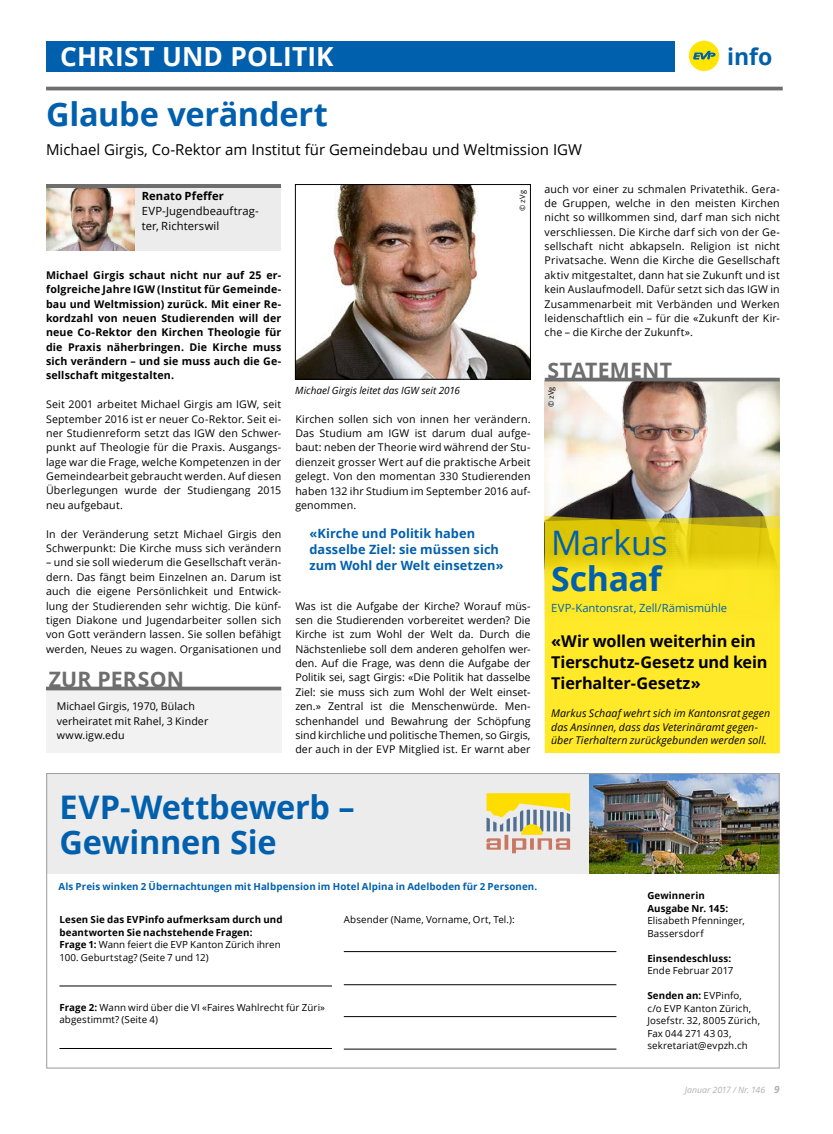
<style>
.page{position:relative;width:833px;height:1134px;background:#fff}
.page>*{position:absolute;margin:0;border:0;box-sizing:border-box;transform-origin:0 0}
.t1{font:33.75px "Open Sans";letter-spacing:-.01em;color:#0060ad}
.t2{font:700 33.75px "Open Sans";letter-spacing:-.01em;color:#0060ad}
.t3{font:700 32.5px/35px "Open Sans";letter-spacing:-.005em;color:#0060ad}
.t4{font:700 26.25px "Open Sans";letter-spacing:.005em;color:#fff}
.t5{font:700 23px "Open Sans";color:#0060ad}
.t6{font:700 21.25px "Open Sans";letter-spacing:.01em;color:#6e6e6e}
.t7{font:700 16.25px/21.2px "Open Sans";letter-spacing:-.005em;color:#000}
.t8{font:15px "Open Sans";color:#000}
.t9{font:700 12.75px/16.2px "Open Sans";letter-spacing:.005em;color:#0060ad}
.t10{font:11.25px/15px "Open Sans";letter-spacing:.005em;color:#000}
.t11{font:11.25px "Open Sans";color:#0060ad}
.t12{font:700 11.25px "Open Sans";letter-spacing:.01em;color:#000}
.t13{font:10.62px/14.4px "Open Sans";letter-spacing:.015em;color:#000;text-align:justify}
.t14{font:700 10.62px/14.4px "Open Sans";letter-spacing:.015em;color:#000;text-align:justify}
.t15{font:italic 10.62px/13.8px "Open Sans";letter-spacing:.005em;color:#000}
.t16{font:italic 10px "Open Sans";color:#000}
.t17{font:9.75px/12.5px "Open Sans";letter-spacing:.01em;color:#000}
.t18{font:700 9.75px/12.5px "Open Sans";letter-spacing:.01em;color:#000}
.t19{font:700 9.75px "Open Sans";letter-spacing:.01em;color:#0060ad}
.t20{font:italic 8.75px "Open Sans";letter-spacing:-.005em;color:#b1b2b3}
.t21{font:7.5px "Open Sans";letter-spacing:.02em;color:#000}
.s1{font-weight:400}
.s2{font-weight:700}
.s3{font-weight:700;font-size:10px}
</style>
<div class="page">
<div style="left:689px;top:41px;width:30px;height:30px;background:#ffe500;border-radius:50%"></div>
<svg style="left:693px;top:51px;width:22px;height:9px"></svg>
<div style="left:46px;top:41px;width:628px;height:30px;background:#0060ad"></div>
<div style="left:47px;top:773px;width:732px;height:100px;background:#ececec"></div>
<img style="left:590px;top:775px;width:187px;height:98px">
<div style="left:46px;top:184px;width:234px;height:66px;background:#ececec"></div>
<img style="left:46px;top:187px;width:88px;height:63px">
<hr style="left:46px;top:184px;width:234px;height:3px;background:#6e6e6e">
<hr style="left:46px;top:87px;width:736px;height:3px;background:#6e6e6e">
<img style="left:544px;top:380px;width:236px;height:136px">
<svg style="left:544px;top:516px;width:236px;height:237px;background:#f6e023"></svg>
<hr style="left:545px;top:378px;width:235px;height:3px;background:#6e6e6e">
<hr style="left:59px;top:986px;width:273px;height:1px;background:#000">
<hr style="left:59px;top:1048px;width:273px;height:1px;background:#000">
<div style="left:46px;top:691px;width:235px;height:62px;background:#f2f2f2"></div>
<hr style="left:46px;top:687px;width:235px;height:3px;background:#6e6e6e">
<svg style="left:486px;top:793px;width:84px;height:60px"></svg>
<img style="left:560px;top:812px;width:3px;height:19px">
<img style="left:297px;top:186px;width:231px;height:191px">
<div style="left:295px;top:184px;width:235px;height:195px;border:1px solid #000"></div>
<hr style="left:344px;top:951px;width:272px;height:1px;background:#000">
<hr style="left:344px;top:984px;width:272px;height:1px;background:#000">
<hr style="left:344px;top:1016px;width:272px;height:1px;background:#000">
<hr style="left:344px;top:1049px;width:272px;height:1px;background:#000">
<h3 class="t4" style="left:60px;top:38px;width:275px">CHRIST UND POLITIK</h3>
<h2 class="t3" style="left:46px;top:96px;width:283px">Glaube verändert</h2>
<h3 class="t8" style="left:46px;top:139px;width:537px">Michael Girgis, Co-Rektor am Institut für Gemeindebau und Weltmission IGW</h3>
<h3 class="t5" style="left:727px;top:40px;width:47px">info</h3>
<p class="t12" style="left:142px;top:188px;width:84px">Renato Pfeffer</p>
<p class="t10" style="left:142px;top:203px;width:118px">EVP-Jugendbeauftrag&shy;ter, Richterswil</p>
<p class="t14" style="left:46px;top:267px;width:237px">Michael Girgis schaut nicht nur auf 25 er&shy;folgreiche Jahre IGW (Institut für Gemeinde&shy;bau und Weltmission) zurück. Mit einer Re&shy;kordzahl von neuen Studierenden will der neue Co-Rektor den Kirchen Theologie für die Praxis näherbringen. Die Kirche muss sich verändern – und sie muss auch die Ge&shy;sellschaft mitgestalten.</p>
<p class="t13" style="left:46px;top:397px;width:237px">Seit 2001 arbeitet Michael Girgis am IGW, seit September 2016 ist er neuer Co-Rektor. Seit ei&shy;ner Studienreform setzt das IGW den Schwer&shy;punkt auf Theologie für die Praxis. Ausgangs&shy;lage war die Frage, welche Kompetenzen in der Gemeindearbeit gebraucht werden. Auf diesen Überlegungen wurde der Studiengang 2015 neu aufgebaut.</p>
<p class="t13" style="left:46px;top:526px;width:237px">In der Veränderung setzt Michael Girgis den<br>Schwerpunkt: Die Kirche muss sich verändern</p>
<p class="t13" style="left:46px;top:555px;width:237px">– und sie soll wiederum die Gesellschaft verän&shy;dern. Das fängt beim Einzelnen an. Darum ist auch die eigene Persönlichkeit und Entwick&shy;lung der Studierenden sehr wichtig. Die künf&shy;tigen Diakone und Jugendarbeiter sollen sich von Gott verändern lassen. Sie sollen befähigt werden, Neues zu wagen. Organisationen und</p>
<h3 class="t6" style="left:49px;top:664px;width:137px">ZUR PERSON</h3>
<p class="t13" style="left:57px;top:699px;width:153px;text-align:left">Michael Girgis, 1970, Bülach verheiratet mit Rahel, 3 Kinder www.igw.edu</p>
<p class="t21" style="left:517px;top:211px;width:22px;rotate:-90deg">© zVg</p>
<p class="t16" style="left:295px;top:383px;width:166px">Michael Girgis leitet das IGW seit 2016</p>
<p class="t13" style="left:295px;top:411px;width:237px">Kirchen sollen sich von innen her verändern.<br>Das Studium am IGW ist darum dual aufge&shy;baut: neben der Theorie wird während der Stu&shy;dienzeit grosser Wert auf die praktische Arbeit gelegt. Von den momentan 330 Studierenden haben 132 ihr Studium im September 2016 auf&shy;genommen.</p>
<p class="t9" style="left:309px;top:524px;width:196px">«Kirche und Politik haben dasselbe Ziel: sie müssen sich zum Wohl der Welt einsetzen»</p>
<p class="t13" style="left:295px;top:598px;width:237px">Was ist die Aufgabe der Kirche? Worauf müs&shy;sen die Studierenden vorbereitet werden? Die Kirche ist zum Wohl der Welt da. Durch die Nächstenliebe soll dem anderen geholfen wer&shy;den. Auf die Frage, was denn die Aufgabe der Politik sei, sagt Girgis: «Die Politik hat dasselbe Ziel: sie muss sich zum Wohl der Welt einset&shy;zen.» Zentral ist die Menschenwürde. Men&shy;schenhandel und Bewahrung der Schöpfung sind kirchliche und politische Themen, so Girgis, der auch in der EVP Mitglied ist. Er warnt aber</p>
<p class="t13" style="left:544px;top:181px;width:237px">auch vor einer zu schmalen Privatethik. Gera&shy;de Gruppen, welche in den meisten Kirchen nicht so willkommen sind, darf man sich nicht verschliessen. Die Kirche darf sich von der Ge&shy;sellschaft nicht abkapseln. Religion ist nicht Privatsache. Wenn die Kirche die Gesellschaft aktiv mitgestaltet, dann hat sie Zukunft und ist kein Auslaufmodell. Dafür setzt sich das IGW in Zusammenarbeit mit Verbänden und Werken leidenschaftlich ein – für die «Zukunft der Kir&shy;che – die Kirche der Zukunft».</p>
<h3 class="t6" style="left:547px;top:355px;width:126px">STATEMENT</h3>
<p class="t21" style="left:546px;top:407px;width:22px;rotate:-90deg">© zVg</p>
<h1 class="t1" style="left:551px;top:519px;width:118px">Markus</h1>
<h1 class="t2" style="left:551px;top:555px;width:112px">Schaaf</h1>
<p class="t11" style="left:551px;top:600px;width:178px">EVP-Kantonsrat, Zell/Rämismühle</p>
<h3 class="t7" style="left:551px;top:630px;width:218px">«Wir wollen weiterhin ein<br>Tierschutz-Gesetz und kein<br>Tierhalter-Gesetz»</h3>
<p class="t15" style="left:551px;top:706px;width:221px">Markus Schaaf wehrt sich im Kantonsrat gegen das Ansinnen, dass das Veterinäramt gegen&shy;über Tierhaltern zurückgebunden werden soll.</p>
<h2 class="t3" style="left:59px;top:788px;width:297px">EVP-Wettbewerb –<br>Gewinnen Sie</h2>
<p class="t19" style="left:58px;top:880px;width:480px">Als Preis winken 2 Übernachtungen mit Halbpension im Hotel Alpina in Adelboden für 2 Personen.</p>
<p class="t18" style="left:59px;top:913px;width:225px">Lesen Sie das EVPinfo aufmerksam durch und beantworten Sie nachstehende Fragen:<br>Frage 1: <span class="s1">Wann feiert die EVP Kanton Zürich ihren 100. Geburtstag? (Seite 7 und 12)</span></p>
<p class="t17" style="left:59px;top:1001px;width:267px"><span class="s2">Frage 2:</span> Wann wird über die VI «Faires Wahlrecht für Züri» abgestimmt? (Seite 4)</p>
<p class="t17" style="left:344px;top:913px;width:172px">Absender (Name, Vorname, Ort, Tel.):</p>
<p class="t18" style="left:647px;top:889px;width:82px">Gewinnerin<br>Ausgabe Nr. 145:</p>
<p class="t17" style="left:647px;top:914px;width:99px">Elisabeth Pfenninger,<br>Bassersdorf</p>
<p class="t18" style="left:647px;top:952px;width:85px">Einsendeschluss:</p>
<p class="t17" style="left:647px;top:964px;width:88px">Ende Februar 2017</p>
<p class="t17" style="left:647px;top:989px;width:114px"><span class="s2">Senden an:</span> EVPinfo,<br>c/o EVP Kanton Zürich,<br>Josefstr. 32, 8005 Zürich,<br>Fax 044 271 43 03, sekretariat@evpzh.ch</p>
<p class="t20" style="left:685px;top:1084px;width:96px">Januar 2017 / Nr. 146 <span class="s3">9</span></p>
</div>
